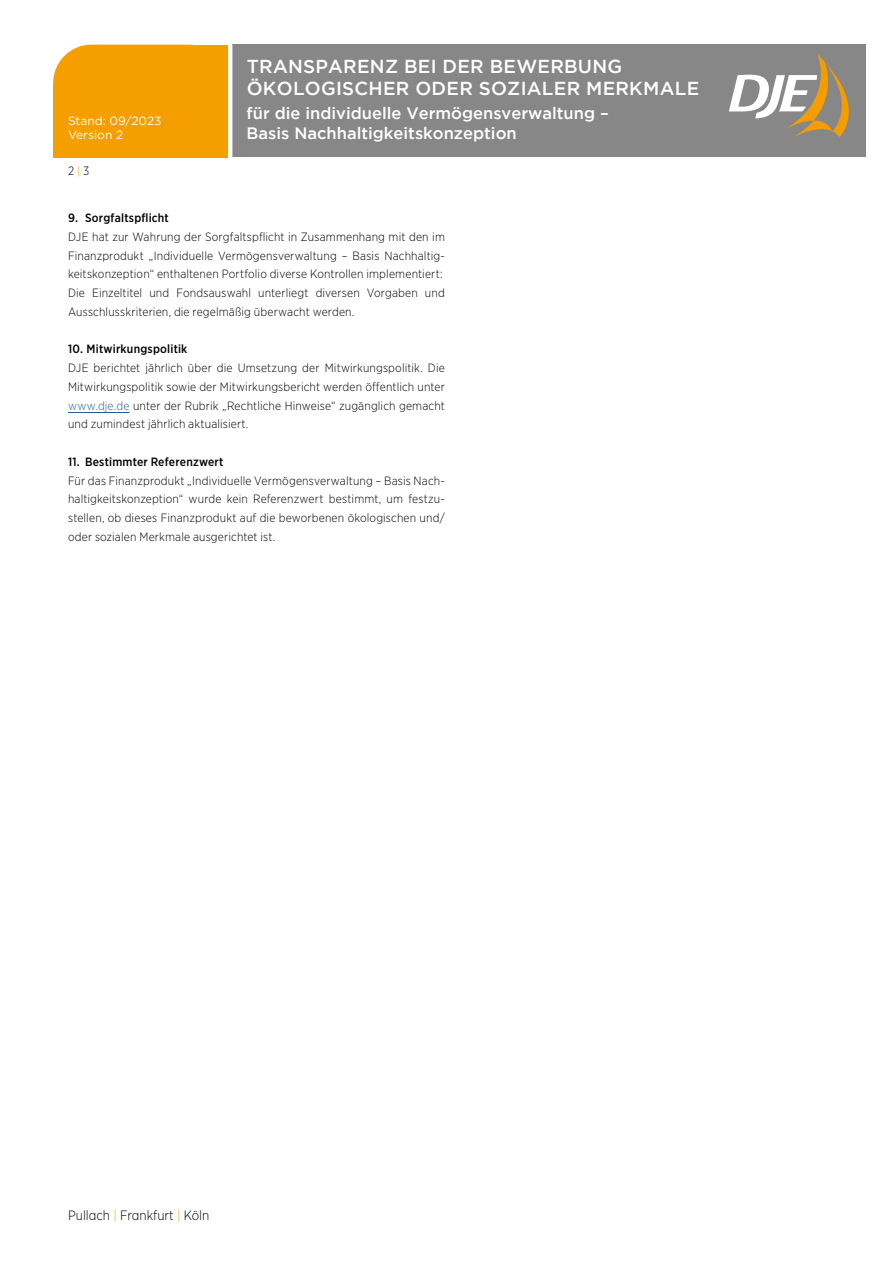
<style>
.page{position:relative;width:893px;height:1263px;background:#fff}
.page>*{position:absolute;margin:0;border:0;box-sizing:border-box;transform-origin:0 0}
.t1{font:500 18.75px/22.5px "Gotham";letter-spacing:.015em;color:#fff}
.t2{font:500 16.5px/19.8px "Gotham";color:#fff}
.t3{font:300 13.5px "Gotham Narrow";color:#000}
.t4{font:300 12px/18.8px "Gotham Narrow";letter-spacing:.015em;color:#000;text-align:justify}
.t5{font:500 12px "Gotham Narrow";letter-spacing:.015em;color:#000}
.t6{font:12px/14.4px "Gotham";color:#fff}
.s1{color:#f59e00}
.s2{color:#275b9b}
</style>
<div class="page">
<div style="left:232px;top:45px;width:633px;height:112px;background:#878787"></div>
<div style="left:53px;top:45px;width:174px;height:110px;background:#f59e00;border-radius:38px"></div>
<div style="left:149px;top:45px;width:79px;height:111px;background:#f59e00"></div>
<div style="left:54px;top:85px;width:174px;height:71px;background:#f59e00"></div>
<svg style="left:729px;top:54px;width:120px;height:84px"></svg>
<hr style="left:68px;top:412px;width:62px;height:1px;background:#275b9b">
<p class="t6" style="left:68px;top:113px;width:95px">Stand: 09/2023<br>Version 2</p>
<p class="t4" style="left:68px;top:162px;width:23px">2 <span class="s1">|</span> 3</p>
<h1 class="t1" style="left:247px;top:55px;width:454px">TRANSPARENZ BEI DER BEWERBUNG<br>ÖKOLOGISCHER ODER SOZIALER MERKMALE</h1>
<h2 class="t2" style="left:247px;top:103px;width:364px">für die individuelle Vermögensverwaltung –<br>Basis Nachhaltigkeitskonzeption</h2>
<p class="t5" style="left:68px;top:210px;width:102px">9. Sorgfaltspflicht</p>
<p class="t4" style="left:68px;top:227px;width:378px;text-align:left">DJE hat zur Wahrung der Sorgfaltspflicht in Zusammenhang mit den im Finanzprodukt „Individuelle Vermögensverwaltung – Basis Nachhaltig&shy;keitskonzeption“ enthaltenen Portfolio diverse Kontrollen implementiert:<br>Die Einzeltitel und Fondsauswahl unterliegt diversen Vorgaben und Ausschlusskriterien, die regelmäßig überwacht werden.</p>
<p class="t5" style="left:68px;top:342px;width:121px">10. Mitwirkungspolitik</p>
<p class="t4" style="left:68px;top:358px;width:378px">DJE berichtet jährlich über die Umsetzung der Mitwirkungspolitik. Die Mitwirkungspolitik sowie der Mitwirkungsbericht werden öffentlich unter <span class="s2">www.dje.de</span> unter der Rubrik „Rechtliche Hinweise“ zugänglich gemacht und zumindest jährlich aktualisiert.</p>
<p class="t5" style="left:68px;top:454px;width:157px">11. Bestimmter Referenzwert</p>
<p class="t4" style="left:68px;top:471px;width:378px">Für das Finanzprodukt „Individuelle Vermögensverwaltung – Basis Nach&shy;haltigkeitskonzeption“ wurde kein Referenzwert bestimmt, um festzu&shy;stellen, ob dieses Finanzprodukt auf die beworbenen ökologischen und/ oder sozialen Merkmale ausgerichtet ist.</p>
<p class="t3" style="left:68px;top:1206px;width:143px">Pullach <span class="s1">|</span> Frankfurt <span class="s1">|</span> Köln</p>
</div>
